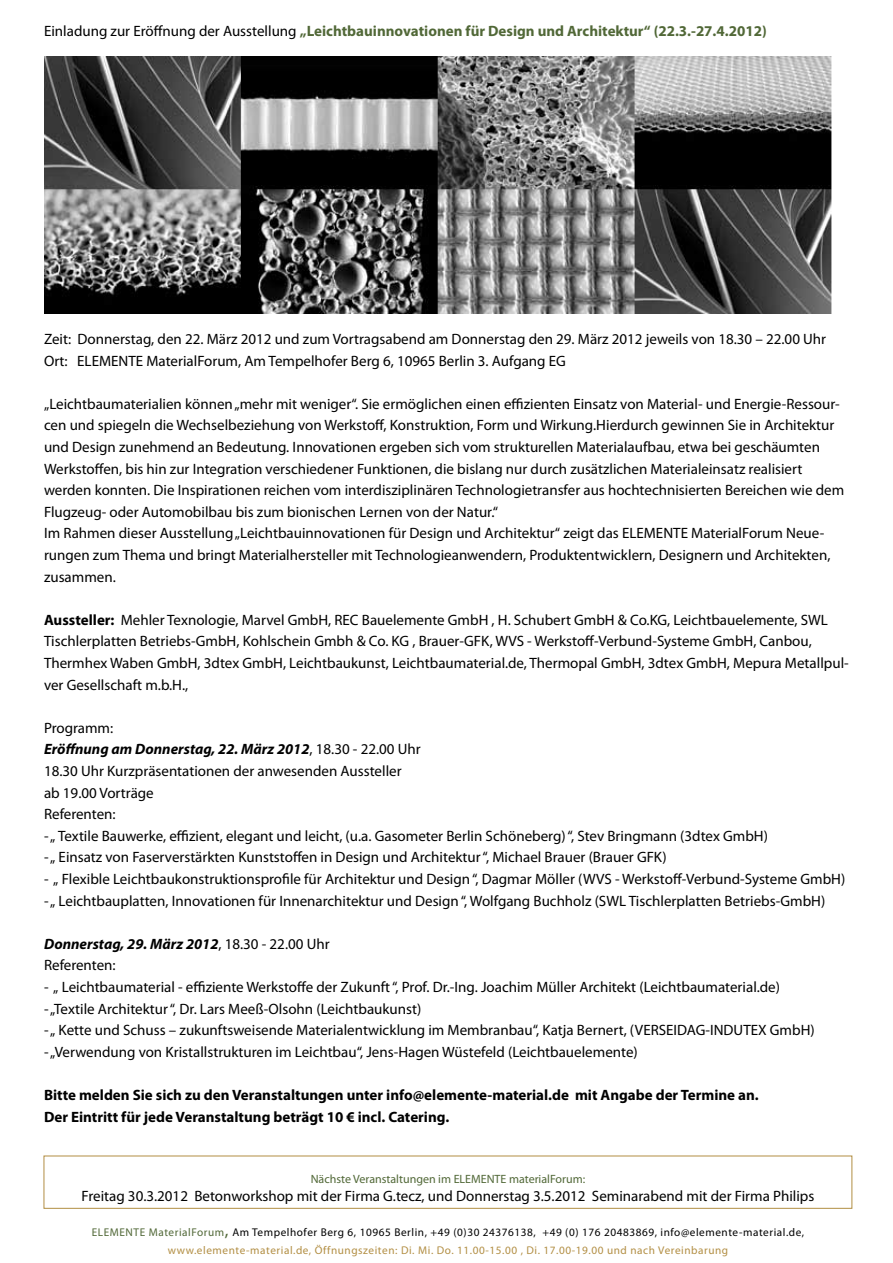
<style>
.page{position:relative;width:893px;height:1263px;background:#fff}
.page>*{position:absolute;margin:0;border:0;box-sizing:border-box;transform-origin:0 0}
.t1{font:15px/21.6px "Myriad Pro";color:#000}
.t2{font:700 15px/21.6px "Myriad Pro";color:#000}
.t3{font:700 15px "Myriad Pro";color:#516837}
.t4{font:12px "Myriad Pro";color:#516837}
.t5{font:11.25px/18px "Myriad Pro";letter-spacing:.05em;color:#b28e43;text-align:center}
.s1{font-weight:400;color:#000}
.s2{font-weight:700}
.s3{font-weight:700;font-style:italic}
.s4{color:#516837}
.s5{font-size:18px;color:#516837}
.s6{color:#000}
</style>
<div class="page">
<div style="left:44px;top:1155px;width:808px;height:54px;border:1px solid #b28e43"></div>
<img style="left:44px;top:56px;width:788px;height:258px">
<p class="t3" style="left:44px;top:21px;width:724px"><span class="s1">Einladung zur Eröffnung der Ausstellung</span> „Leichtbauinnovationen für Design und Architektur“ (22.3.-27.4.2012)</p>
<p class="t1" style="left:44px;top:328px;width:784px">Zeit: Donnerstag, den 22. März 2012 und zum Vortragsabend am Donnerstag den 29. März 2012 jeweils von 18.30 – 22.00 Uhr<br>Ort: ELEMENTE MaterialForum, Am Tempelhofer Berg 6, 10965 Berlin 3. Aufgang EG</p>
<p class="t1" style="left:44px;top:393px;width:802px">„Leichtbaumaterialien können „mehr mit weniger“. Sie ermöglichen einen effizienten Einsatz von Material- und Energie-Ressour&shy;cen und spiegeln die Wechselbeziehung von Werkstoff, Konstruktion, Form und Wirkung.Hierdurch gewinnen Sie in Architektur und Design zunehmend an Bedeutung. Innovationen ergeben sich vom strukturellen Materialaufbau, etwa bei geschäumten Werkstoffen, bis hin zur Integration verschiedener Funktionen, die bislang nur durch zusätzlichen Materialeinsatz realisiert werden konnten. Die Inspirationen reichen vom interdisziplinären Technologietransfer aus hochtechnisierten Bereichen wie dem Flugzeug- oder Automobilbau bis zum bionischen Lernen von der Natur.“<br>Im Rahmen dieser Ausstellung „Leichtbauinnovationen für Design und Architektur“ zeigt das ELEMENTE MaterialForum Neue&shy;rungen zum Thema und bringt Materialhersteller mit Technologieanwendern, Produktentwicklern, Designern und Architekten, zusammen.</p>
<p class="t1" style="left:44px;top:609px;width:806px"><span class="s2">Aussteller:</span> Mehler Texnologie, Marvel GmbH, REC Bauelemente GmbH , H. Schubert GmbH &amp; Co.KG, Leichtbauelemente, SWL Tischlerplatten Betriebs-GmbH, Kohlschein Gmbh &amp; Co. KG , Brauer-GFK, WVS - Werkstoff-Verbund-Systeme GmbH, Canbou, Thermhex Waben GmbH, 3dtex GmbH, Leichtbaukunst, Leichtbaumaterial.de, Thermopal GmbH, 3dtex GmbH, Mepura Metallpul&shy;ver Gesellschaft m.b.H.,</p>
<p class="t1" style="left:44px;top:717px;width:378px">Programm:<br><span class="s3">Eröffnung am Donnerstag, 22. März 2012</span>, 18.30 - 22.00 Uhr<br>18.30 Uhr Kurzpräsentationen der anwesenden Aussteller ab 19.00 Vorträge<br>Referenten:</p>
<p class="t1" style="left:44px;top:825px;width:725px">- „ Textile Bauwerke, effizient, elegant und leicht, (u.a. Gasometer Berlin Schöneberg) “, Stev Bringmann (3dtex GmbH)</p>
<p class="t1" style="left:44px;top:846px;width:624px">- „ Einsatz von Faserverstärkten Kunststoffen in Design und Architektur “, Michael Brauer (Brauer GFK)</p>
<p class="t1" style="left:44px;top:868px;width:803px">- „ Flexible Leichtbaukonstruktionsprofile für Architektur und Design “, Dagmar Möller (WVS - Werkstoff-Verbund-Systeme GmbH)</p>
<p class="t1" style="left:44px;top:889px;width:783px">- „ Leichtbauplatten, Innovationen für Innenarchitektur und Design “, Wolfgang Buchholz (SWL Tischlerplatten Betriebs-GmbH)</p>
<p class="t1" style="left:44px;top:933px;width:287px"><span class="s3">Donnerstag, 29. März 2012</span>, 18.30 - 22.00 Uhr<br>Referenten:</p>
<p class="t1" style="left:44px;top:976px;width:737px">- „ Leichtbaumaterial - effiziente Werkstoffe der Zukunft “, Prof. Dr.-Ing. Joachim Müller Architekt (Leichtbaumaterial.de)</p>
<p class="t1" style="left:44px;top:997px;width:379px">- „Textile Architektur “, Dr. Lars Meeß-Olsohn (Leichtbaukunst)</p>
<p class="t1" style="left:44px;top:1019px;width:772px">- „ Kette und Schuss – zukunftsweisende Materialentwicklung im Membranbau“, Katja Bernert, (VERSEIDAG-INDUTEX GmbH)</p>
<p class="t1" style="left:44px;top:1041px;width:595px">- „Verwendung von Kristallstrukturen im Leichtbau“, Jens-Hagen Wüstefeld (Leichtbauelemente)</p>
<p class="t2" style="left:44px;top:1084px;width:716px">Bitte melden Sie sich zu den Veranstaltungen unter info@elemente-material.de mit Angabe der Termine an.<br>Der Eintritt für jede Veranstaltung beträgt 10 € incl. Catering.</p>
<p class="t4" style="left:311px;top:1172px;width:276px">Nächste Veranstaltungen im ELEMENTE materialForum:</p>
<p class="t1" style="left:82px;top:1185px;width:734px">Freitag 30.3.2012 Betonworkshop mit der Firma G.tecz, und Donnerstag 3.5.2012 Seminarabend mit der Firma Philips</p>
<p class="t5" style="left:92px;top:1223px;width:714px"><span class="s4">ELEMENTE MaterialForum</span><span class="s5">,</span> <span class="s6">Am Tempelhofer Berg 6, 10965 Berlin, +49 (0)30 24376138, +49 (0) 176 20483869, info@elemente-material.de, </span>www.elemente-material.de, Öffnungszeiten: Di. Mi. Do. 11.00-15.00 , Di. 17.00-19.00 und nach Vereinbarung</p>
</div>
